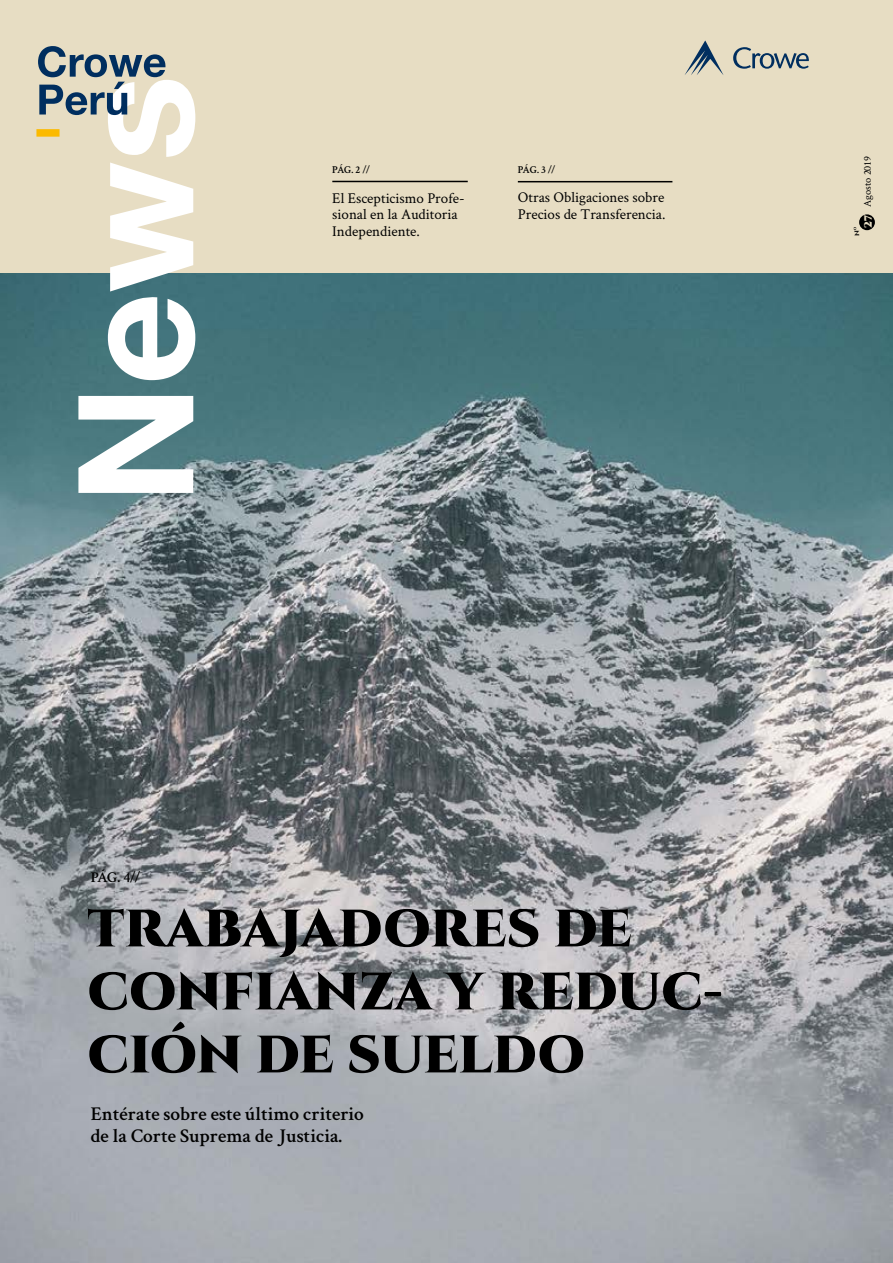
<style>
.page{position:relative;width:893px;height:1263px;background:#fff}
.page>*{position:absolute;margin:0;border:0;box-sizing:border-box;transform-origin:0 0}
.t1{font:900 52.5px/63px "Cinzel";color:#000}
.t2{font:600 19.5px/22.5px "Crimson Text";color:#000}
.t3{font:15px/16.5px "Crimson Text";color:#000}
.t4{font:600 15px "Crimson Text";color:#000}
.t5{font:900 10.65px "Cinzel";color:#e7ddc3}
.t6{font:600 10.5px "Crimson Text";letter-spacing:-.06em;color:#000}
.t7{font:10.5px "Crimson Text";color:#000}
.t8{font:700 7.5px "Cinzel";color:#000}
</style>
<div class="page">
<img style="left:0;top:272px;width:893px;height:991px">
<div style="left:0;top:0;width:893px;height:272px;background:#e7ddc3"></div>
<div style="left:859px;top:214px;width:16px;height:16px;background:#000;border-radius:50%"></div>
<hr style="left:332px;top:181px;width:136px;height:1px;background:#000">
<hr style="left:518px;top:181px;width:154px;height:1px;background:#000">
<svg style="left:733px;top:47px;width:76px;height:22px"></svg>
<svg style="left:685px;top:41px;width:38px;height:34px"></svg>
<svg style="left:78px;top:80px;width:117px;height:413px"></svg>
<div style="left:36px;top:129px;width:24px;height:8px;background:#fbba00"></div>
<svg style="left:38px;top:46px;width:128px;height:69px"></svg>
<p class="t6" style="left:332px;top:162px;width:39px">PÁG. 2 //</p>
<p class="t3" style="left:332px;top:189px;width:134px">El Escepticismo Profe&shy;sional en la Auditoria<br>Independiente.</p>
<p class="t6" style="left:518px;top:162px;width:39px">PÁG. 3 //</p>
<p class="t3" style="left:518px;top:189px;width:149px">Otras Obligaciones sobre<br>Precios de Transferencia.</p>
<p class="t7" style="left:860px;top:207px;width:53px;rotate:-90deg">Agosto 2019</p>
<p class="t5" style="left:861px;top:228px;width:15px;rotate:-90deg">27</p>
<p class="t8" style="left:852px;top:236px;width:10px;rotate:-90deg">nº</p>
<p class="t4" style="left:91px;top:867px;width:51px">PÁG. 4//</p>
<h1 class="t1" style="left:87px;top:897px;width:637px">TRABAJADORES DE<br>CONFIANZA Y REDUC-<br>CIÓN DE SUELDO</h1>
<h2 class="t2" style="left:91px;top:1101px;width:275px">Entérate sobre este último criterio de la Corte Suprema de Justicia.</h2>
</div>
